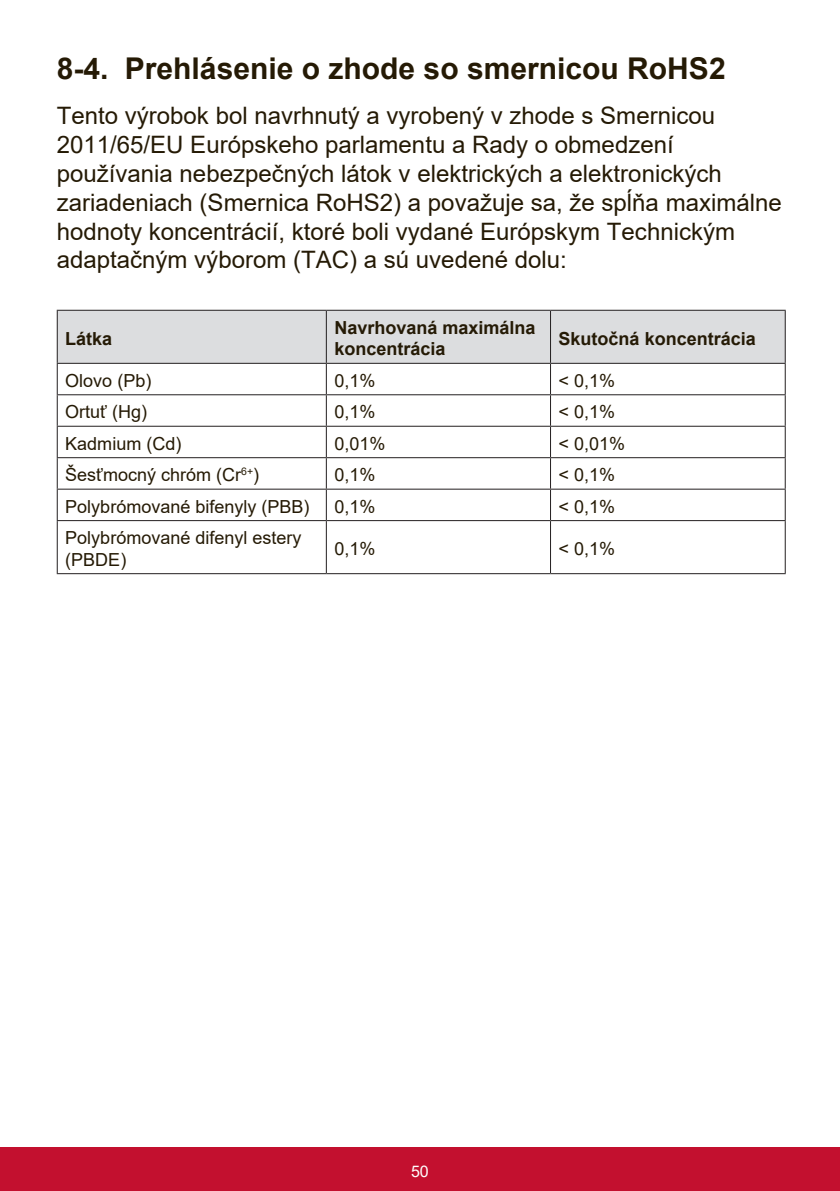
<style>
.page{position:relative;width:840px;height:1191px;background:#fff}
.page>*{position:absolute;margin:0;border:0;box-sizing:border-box;transform-origin:0 0}
.t1{font:700 30px "Arial";color:#251a05}
.t2{font:24px/28.8px "Arial";color:#251a05}
.t3{font:18px/21.6px "Arial";color:#251a05}
.t4{font:700 18px/21.6px "Arial";color:#251a05}
.t5{font:16px "Arial";color:#fff}
</style>
<div class="page">
<div style="left:0;top:1147px;width:839px;height:44px;background:#c3102f"></div>
<div style="left:58px;top:311px;width:726px;height:52px;background:#dcdddf"></div>
<hr style="left:325px;top:311px;width:1px;height:52px;background:#231f20">
<hr style="left:549px;top:311px;width:1px;height:52px;background:#231f20">
<hr style="left:57px;top:363px;width:269px;height:1px;background:#231f20">
<hr style="left:326px;top:363px;width:224px;height:1px;background:#231f20">
<hr style="left:325px;top:364px;width:1px;height:30px;background:#231f20">
<hr style="left:550px;top:363px;width:235px;height:1px;background:#231f20">
<hr style="left:549px;top:364px;width:1px;height:30px;background:#231f20">
<hr style="left:57px;top:394px;width:269px;height:1px;background:#231f20">
<hr style="left:326px;top:394px;width:224px;height:1px;background:#231f20">
<hr style="left:325px;top:395px;width:1px;height:31px;background:#231f20">
<hr style="left:550px;top:394px;width:235px;height:1px;background:#231f20">
<hr style="left:549px;top:395px;width:1px;height:31px;background:#231f20">
<hr style="left:57px;top:426px;width:269px;height:1px;background:#231f20">
<hr style="left:326px;top:426px;width:224px;height:1px;background:#231f20">
<hr style="left:325px;top:427px;width:1px;height:30px;background:#231f20">
<hr style="left:550px;top:426px;width:235px;height:1px;background:#231f20">
<hr style="left:549px;top:427px;width:1px;height:30px;background:#231f20">
<hr style="left:57px;top:457px;width:269px;height:1px;background:#231f20">
<hr style="left:326px;top:457px;width:224px;height:1px;background:#231f20">
<hr style="left:325px;top:458px;width:1px;height:30px;background:#231f20">
<hr style="left:550px;top:457px;width:235px;height:1px;background:#231f20">
<hr style="left:549px;top:458px;width:1px;height:30px;background:#231f20">
<hr style="left:57px;top:488px;width:269px;height:1px;background:#231f20">
<hr style="left:326px;top:488px;width:224px;height:1px;background:#231f20">
<hr style="left:325px;top:489px;width:1px;height:31px;background:#231f20">
<hr style="left:550px;top:488px;width:235px;height:1px;background:#231f20">
<hr style="left:549px;top:489px;width:1px;height:31px;background:#231f20">
<hr style="left:57px;top:520px;width:269px;height:1px;background:#231f20">
<hr style="left:326px;top:520px;width:224px;height:1px;background:#231f20">
<hr style="left:325px;top:521px;width:1px;height:52px;background:#231f20">
<hr style="left:550px;top:520px;width:235px;height:1px;background:#231f20">
<hr style="left:549px;top:521px;width:1px;height:52px;background:#231f20">
<hr style="left:57px;top:310px;width:269px;height:1px;background:#231f20">
<hr style="left:57px;top:311px;width:1px;height:52px;background:#231f20">
<hr style="left:326px;top:310px;width:224px;height:1px;background:#231f20">
<hr style="left:550px;top:310px;width:235px;height:1px;background:#231f20">
<hr style="left:784px;top:311px;width:1px;height:52px;background:#231f20">
<hr style="left:57px;top:364px;width:1px;height:30px;background:#231f20">
<hr style="left:784px;top:364px;width:1px;height:30px;background:#231f20">
<hr style="left:57px;top:395px;width:1px;height:31px;background:#231f20">
<hr style="left:784px;top:395px;width:1px;height:31px;background:#231f20">
<hr style="left:57px;top:427px;width:1px;height:30px;background:#231f20">
<hr style="left:784px;top:427px;width:1px;height:30px;background:#231f20">
<hr style="left:57px;top:458px;width:1px;height:30px;background:#231f20">
<hr style="left:784px;top:458px;width:1px;height:30px;background:#231f20">
<hr style="left:57px;top:489px;width:1px;height:31px;background:#231f20">
<hr style="left:784px;top:489px;width:1px;height:31px;background:#231f20">
<hr style="left:57px;top:521px;width:1px;height:52px;background:#231f20">
<hr style="left:784px;top:521px;width:1px;height:52px;background:#231f20">
<hr style="left:57px;top:573px;width:269px;height:1px;background:#231f20">
<hr style="left:326px;top:573px;width:224px;height:1px;background:#231f20">
<hr style="left:550px;top:573px;width:235px;height:1px;background:#231f20">
<p class="t1" style="left:57px;top:47px;width:670px">8-4. Prehlásenie o zhode so smernicou RoHS2</p>
<p class="t2" style="left:57px;top:101px;width:726px">Tento výrobok bol navrhnutý a vyrobený v zhode s Smernicou 2011/65/EU Európskeho parlamentu a Rady o obmedzení používania nebezpečných látok v elektrických a elektronických zariadeniach (Smernica RoHS2) a považuje sa, že spĺňa maximálne hodnoty koncentrácií, ktoré boli vydané Európskym Technickým adaptačným výborom (TAC) a sú uvedené dolu:</p>
<p class="t4" style="left:65px;top:327px;width:49px">Látka</p>
<p class="t4" style="left:334px;top:317px;width:203px">Navrhovaná maximálna koncentrácia</p>
<p class="t4" style="left:558px;top:328px;width:199px">Skutočná koncentrácia</p>
<p class="t3" style="left:65px;top:369px;width:88px">Olovo (Pb)</p>
<p class="t3" style="left:334px;top:369px;width:43px">0,1%</p>
<p class="t3" style="left:558px;top:369px;width:58px">&lt; 0,1%</p>
<p class="t3" style="left:65px;top:401px;width:83px">Ortuť (Hg)</p>
<p class="t3" style="left:334px;top:401px;width:43px">0,1%</p>
<p class="t3" style="left:558px;top:401px;width:58px">&lt; 0,1%</p>
<p class="t3" style="left:65px;top:432px;width:118px">Kadmium (Cd)</p>
<p class="t3" style="left:334px;top:432px;width:53px">0,01%</p>
<p class="t3" style="left:558px;top:432px;width:68px">&lt; 0,01%</p>
<p class="t3" style="left:65px;top:464px;width:195px">Šesťmocný chróm (Cr<sup>6+</sup>)</p>
<p class="t3" style="left:334px;top:464px;width:43px">0,1%</p>
<p class="t3" style="left:558px;top:464px;width:58px">&lt; 0,1%</p>
<p class="t3" style="left:65px;top:495px;width:246px">Polybrómované bifenyly (PBB)</p>
<p class="t3" style="left:334px;top:495px;width:43px">0,1%</p>
<p class="t3" style="left:558px;top:495px;width:58px">&lt; 0,1%</p>
<p class="t3" style="left:65px;top:527px;width:238px">Polybrómované difenyl estery (PBDE)</p>
<p class="t3" style="left:334px;top:537px;width:43px">0,1%</p>
<p class="t3" style="left:558px;top:537px;width:58px">&lt; 0,1%</p>
<p class="t5" style="left:411px;top:1160px;width:19px">50</p>
</div>
